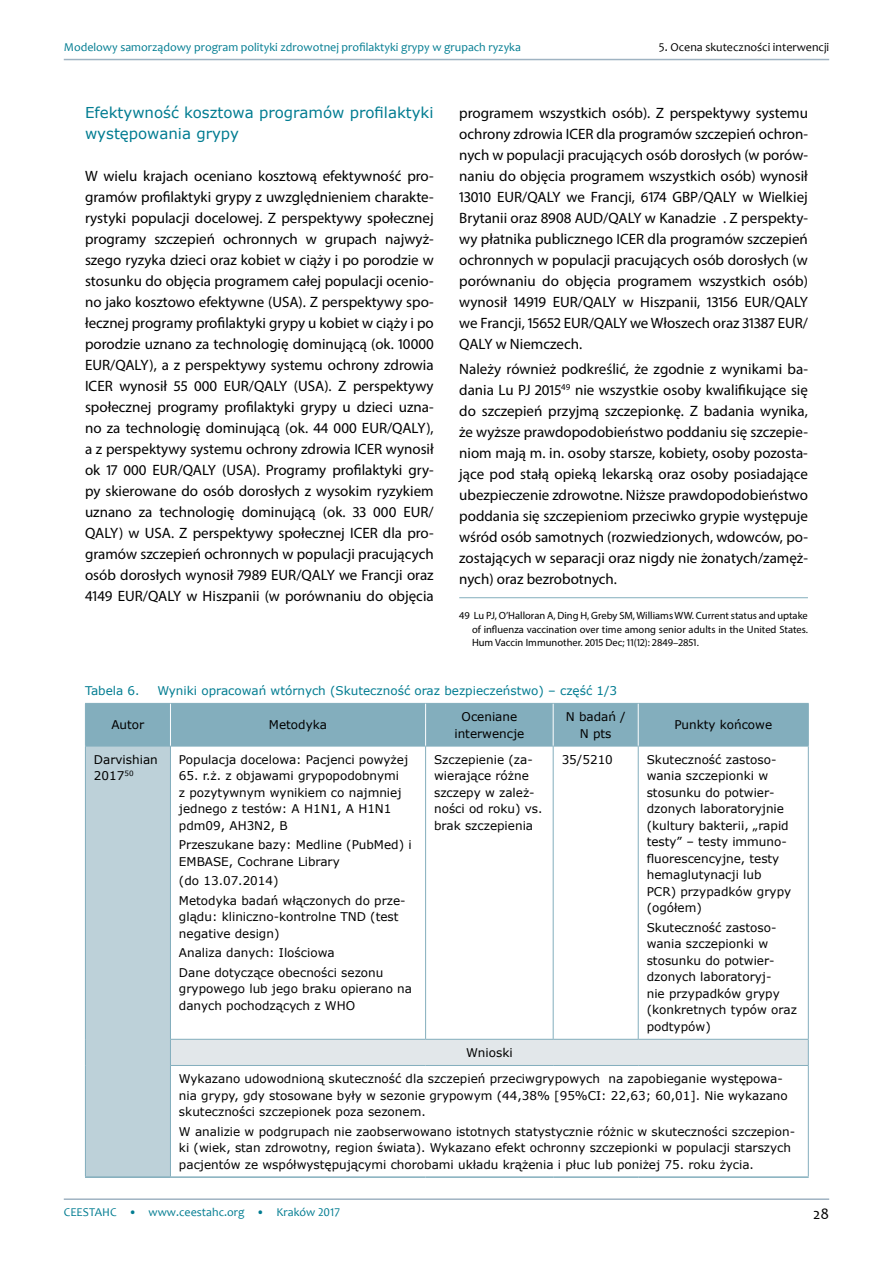
<style>
.page{position:relative;width:893px;height:1263px;background:#fff}
.page>*{position:absolute;margin:0;border:0;box-sizing:border-box;transform-origin:0 0}
.t1{font:15.75px "Candara";color:#000}
.t2{font:15px/21px "Myriad Pro";color:#000;text-align:justify}
.t3{font:15px/21px "Verdana";color:#007c91}
.t4{font:12px/16.5px "Verdana";color:#000}
.t5{font:12px "Candara";color:#007c91}
.t6{font:12px "Verdana";color:#007c91}
.t7{font:12px "Candara";color:#000}
.t8{font:10.5px/13.5px "Myriad Pro";color:#000;text-align:justify}
</style>
<div class="page">
<hr style="left:64px;top:1198px;width:765px;height:2px;background:#9fb3c2">
<hr style="left:64px;top:59px;width:765px;height:1px;background:#9fb3c2">
<hr style="left:459px;top:597px;width:349px;height:1px;background:#83aebd">
<div style="left:86px;top:704px;width:722px;height:42px;background:#83aebd"></div>
<div style="left:85px;top:746px;width:85px;height:431px;background:#bdd1d9"></div>
<div style="left:170px;top:1039px;width:638px;height:26px;background:#e2e7ea"></div>
<hr style="left:85px;top:703px;width:85px;height:1px;background:#83aebd">
<hr style="left:85px;top:704px;width:1px;height:42px;background:#83aebd">
<hr style="left:170px;top:703px;width:256px;height:1px;background:#83aebd">
<hr style="left:426px;top:703px;width:127px;height:1px;background:#83aebd">
<hr style="left:553px;top:703px;width:85px;height:1px;background:#83aebd">
<hr style="left:638px;top:703px;width:171px;height:1px;background:#83aebd">
<hr style="left:808px;top:704px;width:1px;height:42px;background:#83aebd">
<hr style="left:85px;top:746px;width:85px;height:1px;background:#83aebd">
<hr style="left:85px;top:746px;width:1px;height:293px;background:#83aebd">
<hr style="left:170px;top:746px;width:256px;height:1px;background:#83aebd">
<hr style="left:170px;top:746px;width:1px;height:293px;background:#83aebd">
<hr style="left:426px;top:746px;width:127px;height:1px;background:#83aebd">
<hr style="left:425px;top:746px;width:1px;height:293px;background:#83aebd">
<hr style="left:553px;top:746px;width:85px;height:1px;background:#83aebd">
<hr style="left:553px;top:746px;width:1px;height:293px;background:#83aebd">
<hr style="left:638px;top:746px;width:171px;height:1px;background:#83aebd">
<hr style="left:638px;top:746px;width:1px;height:293px;background:#83aebd">
<hr style="left:808px;top:746px;width:1px;height:293px;background:#83aebd">
<svg style="left:85px;top:1039px;width:1px;height:26px"></svg>
<hr style="left:85px;top:1065px;width:1px;height:111px;background:#83aebd">
<hr style="left:170px;top:1066px;width:1px;height:110px;background:#83aebd">
<hr style="left:808px;top:1066px;width:1px;height:110px;background:#83aebd">
<svg style="left:170px;top:1040px;width:1px;height:25px"></svg>
<svg style="left:808px;top:1040px;width:1px;height:25px"></svg>
<hr style="left:170px;top:1039px;width:256px;height:1px;background:#83aebd">
<hr style="left:426px;top:1039px;width:127px;height:1px;background:#83aebd">
<hr style="left:553px;top:1039px;width:85px;height:1px;background:#83aebd">
<hr style="left:638px;top:1039px;width:171px;height:1px;background:#83aebd">
<hr style="left:170px;top:1065px;width:256px;height:1px;background:#83aebd">
<hr style="left:426px;top:1065px;width:127px;height:1px;background:#83aebd">
<hr style="left:553px;top:1065px;width:85px;height:1px;background:#83aebd">
<hr style="left:638px;top:1065px;width:171px;height:1px;background:#83aebd">
<hr style="left:85px;top:1176px;width:85px;height:2px;background:#83aebd">
<hr style="left:170px;top:1176px;width:256px;height:2px;background:#83aebd">
<hr style="left:426px;top:1176px;width:127px;height:2px;background:#83aebd">
<hr style="left:553px;top:1176px;width:85px;height:2px;background:#83aebd">
<hr style="left:638px;top:1176px;width:171px;height:2px;background:#83aebd">
<hr style="left:170px;top:704px;width:1px;height:42px;background:#fff">
<hr style="left:425px;top:704px;width:1px;height:42px;background:#fff">
<hr style="left:553px;top:704px;width:1px;height:42px;background:#fff">
<hr style="left:638px;top:704px;width:1px;height:42px;background:#fff">
<p class="t5" style="left:64px;top:40px;width:459px">Modelowy samorządowy program polityki zdrowotnej profilaktyki grypy w grupach ryzyka</p>
<p class="t7" style="left:659px;top:40px;width:172px">5. Ocena skuteczności interwencji</p>
<p class="t3" style="left:85px;top:102px;width:350px">Efektywność kosztowa programów profilaktyki występowania grypy</p>
<p class="t2" style="left:85px;top:165px;width:350px">W wielu krajach oceniano kosztową efektywność pro&shy;gramów profilaktyki grypy z uwzględnieniem charakte&shy;rystyki populacji docelowej. Z perspektywy społecznej programy szczepień ochronnych w grupach najwyż&shy;szego ryzyka dzieci oraz kobiet w ciąży i po porodzie w stosunku do objęcia programem całej populacji ocenio&shy;no jako kosztowo efektywne (USA). Z perspektywy spo&shy;łecznej programy profilaktyki grypy u kobiet w ciąży i po porodzie uznano za technologię dominującą (ok. 10000<br>EUR/QALY), a z perspektywy systemu ochrony zdrowia ICER wynosił 55 000 EUR/QALY (USA). Z perspektywy społecznej programy profilaktyki grypy u dzieci uzna&shy;no za technologię dominującą (ok. 44 000 EUR/QALY), a z perspektywy systemu ochrony zdrowia ICER wynosił ok 17 000 EUR/QALY (USA). Programy profilaktyki gry&shy;py skierowane do osób dorosłych z wysokim ryzykiem uznano za technologię dominującą (ok. 33 000 EUR/ QALY) w USA. Z perspektywy społecznej ICER dla pro&shy;gramów szczepień ochronnych w populacji pracujących osób dorosłych wynosił 7989 EUR/QALY we Francji oraz 4149 EUR/QALY w Hiszpanii (w porównaniu do objęcia</p>
<p class="t2" style="left:459px;top:102px;width:350px">programem wszystkich osób). Z perspektywy systemu ochrony zdrowia ICER dla programów szczepień ochron&shy;nych w populacji pracujących osób dorosłych (w porów&shy;naniu do objęcia programem wszystkich osób) wynosił 13010 EUR/QALY we Francji, 6174 GBP/QALY w Wielkiej Brytanii oraz 8908 AUD/QALY w Kanadzie . Z perspekty&shy;wy płatnika publicznego ICER dla programów szczepień ochronnych w populacji pracujących osób dorosłych (w porównaniu do objęcia programem wszystkich osób) wynosił 14919 EUR/QALY w Hiszpanii, 13156 EUR/QALY we Francji, 15652 EUR/QALY we Włoszech oraz 31387 EUR/ QALY w Niemczech.</p>
<p class="t2" style="left:459px;top:358px;width:350px">Należy również podkreślić, że zgodnie z wynikami ba&shy;dania Lu PJ 2015<sup>49</sup> nie wszystkie osoby kwalifikujące się do szczepień przyjmą szczepionkę. Z badania wynika, że wyższe prawdopodobieństwo poddaniu się szczepie&shy;niom mają m. in. osoby starsze, kobiety, osoby pozosta&shy;jące pod stałą opieką lekarską oraz osoby posiadające ubezpieczenie zdrowotne. Niższe prawdopodobieństwo poddania się szczepieniom przeciwko grypie występuje wśród osób samotnych (rozwiedzionych, wdowców, po&shy;zostających w separacji oraz nigdy nie żonatych/zamęż&shy;nych) oraz bezrobotnych.</p>
<p class="t8" style="left:472px;top:609px;width:337px;text-indent:-13px">49 Lu PJ, O’Halloran A, Ding H, Greby SM, Williams WW. Current status and uptake of influenza vaccination over time among senior adults in the United States.<br>Hum Vaccin Immunother. 2015 Dec; 11(12): 2849–2851.</p>
<p class="t6" style="left:85px;top:682px;width:56px">Tabela 6.</p>
<p class="t6" style="left:157px;top:682px;width:461px">Wyniki opracowań wtórnych (Skuteczność oraz bezpieczeństwo) – część 1/3</p>
<p class="t4" style="left:111px;top:716px;width:34px">Autor</p>
<p class="t4" style="left:269px;top:716px;width:60px">Metodyka</p>
<p class="t4" style="left:454px;top:708px;width:71px;text-align:center">Oceniane interwencje</p>
<p class="t4" style="left:566px;top:708px;width:61px;text-align:center">N badań /<br>N pts</p>
<p class="t4" style="left:674px;top:717px;width:99px">Punkty końcowe</p>
<p class="t4" style="left:94px;top:751px;width:65px">Darvishian<br>2017<sup>50</sup></p>
<p class="t4" style="left:179px;top:751px;width:231px">Populacja docelowa: Pacjenci powyżej</p>
<p class="t4" style="left:434px;top:751px;width:110px">Szczepienie (za&shy;wierające różne szczepy w zależ&shy;ności od roku) vs. brak szczepienia</p>
<p class="t4" style="left:562px;top:751px;width:53px">35/5210</p>
<p class="t4" style="left:647px;top:751px;width:146px">Skuteczność zastoso&shy;wania szczepionki w stosunku do potwier&shy;dzonych laboratoryjnie (kultury bakterii, „rapid testy” – testy immuno&shy;fluorescencyjne, testy hemaglutynacji lub<br>PCR) przypadków grypy (ogółem)</p>
<p class="t4" style="left:647px;top:919px;width:152px">Skuteczność zastoso&shy;wania szczepionki w stosunku do potwier&shy;dzonych laboratoryj-<br>nie przypadków grypy (konkretnych typów oraz podtypów)</p>
<p class="t4" style="left:179px;top:1039px;width:605px;line-height:26.2px;text-indent:287px">Wnioski<br>Wykazano udowodnioną skuteczność dla szczepień przeciwgrypowych na zapobieganie występowa-</p>
<p class="t4" style="left:179px;top:1087px;width:610px">nia grypy, gdy stosowane były w sezonie grypowym (44,38% [95%CI: 22,63; 60,01]. Nie wykazano skuteczności szczepionek poza sezonem.</p>
<p class="t4" style="left:179px;top:1123px;width:618px">W analizie w podgrupach nie zaobserwowano istotnych statystycznie różnic w skuteczności szczepion&shy;ki (wiek, stan zdrowotny, region świata). Wykazano efekt ochronny szczepionki w populacji starszych pacjentów ze współwystępującymi chorobami układu krążenia i płuc lub poniżej 75. roku życia.</p>
<p class="t4" style="left:179px;top:767px;width:224px">65. r.ż. z objawami grypopodobnymi z pozytywnym wynikiem co najmniej jednego z testów: A H1N1, A H1N1 pdm09, AH3N2, B</p>
<p class="t4" style="left:179px;top:836px;width:234px">Przeszukane bazy: Medline (PubMed) i<br>EMBASE, Cochrane Library</p>
<p class="t4" style="left:179px;top:871px;width:228px;line-height:19.5px">(do 13.07.2014)<br>Metodyka badań włączonych do prze-</p>
<p class="t4" style="left:179px;top:908px;width:221px">glądu: kliniczno-kontrolne TND (test negative design)</p>
<p class="t4" style="left:179px;top:943px;width:206px;line-height:19.5px">Analiza danych: Ilościowa<br>Dane dotyczące obecności sezonu</p>
<p class="t4" style="left:179px;top:980px;width:234px">grypowego lub jego braku opierano na danych pochodzących z WHO</p>
<p class="t5" style="left:64px;top:1205px;width:278px">CEESTAHC • www.ceestahc.org • Kraków 2017</p>
<p class="t1" style="left:813px;top:1203px;width:17px">28</p>
</div>
